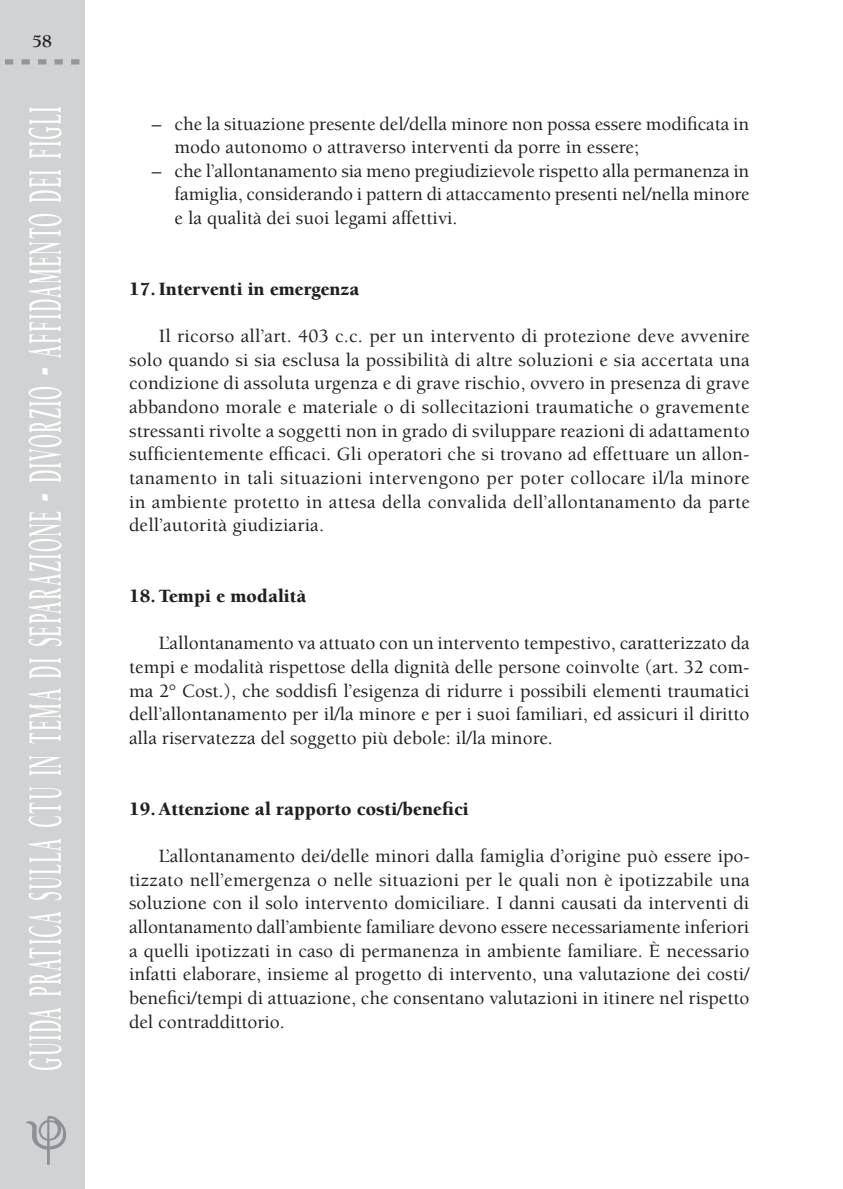
<style>
.page{position:relative;width:843px;height:1189px;background:#fff}
.page>*{position:absolute;margin:0;border:0;box-sizing:border-box;transform-origin:0 0}
.t1{font:700 49px "Berkeley Std";letter-spacing:.065em;color:#fff;scale:.38 1}
.t2{font:500 19.25px/23.6px "Berkeley Std";color:#231f20;text-align:justify}
.t3{font:900 19.25px "Berkeley Std";color:#231f20}
.t4{font:700 18.38px "Berkeley Std";color:#231f20}
.s1{font-size:70px}
</style>
<div class="page">
<div style="left:0;top:0;width:84px;height:1189px;background:#d1d2d4"></div>
<svg style="left:25px;top:1116px;width:42px;height:48px"></svg>
<svg style="left:5px;top:59px;width:74px;height:5px"></svg>
<p class="t4" style="left:32px;top:31px;width:21px">58</p>
<h1 class="t1" style="left:19px;top:1070px;width:2538px;rotate:-90deg">guida pratica sulla ctu in tema di separazione <span class="s1">-</span> divorzio <span class="s1">-</span> affidamento dei figli</h1>
<p class="t2" style="left:174px;top:112px;width:576px;text-indent:-23px">– che la situazione presente del/della minore non possa essere modificata in modo autonomo o attraverso interventi da porre in essere;</p>
<p class="t2" style="left:174px;top:159px;width:576px;text-indent:-23px">– che l’allontanamento sia meno pregiudizievole rispetto alla permanenza in famiglia, considerando i pattern di attaccamento presenti nel/nella minore e la qualità dei suoi legami affettivi.</p>
<p class="t3" style="left:129px;top:279px;width:232px">17. Interventi in emergenza</p>
<p class="t2" style="left:129px;top:325px;width:622px;text-indent:30px">Il ricorso all’art. 403 c.c. per un intervento di protezione deve avvenire solo quando si sia esclusa la possibilità di altre soluzioni e sia accertata una condizione di assoluta urgenza e di grave rischio, ovvero in presenza di grave abbandono morale e materiale o di sollecitazioni traumatiche o gravemente stressanti rivolte a soggetti non in grado di sviluppare reazioni di adattamento sufficientemente efficaci. Gli operatori che si trovano ad effettuare un allon&shy;tanamento in tali situazioni intervengono per poter collocare il/la minore in ambiente protetto in attesa della convalida dell’allontanamento da parte dell’autorità giudiziaria.</p>
<p class="t3" style="left:129px;top:586px;width:173px">18. Tempi e modalità</p>
<p class="t2" style="left:129px;top:632px;width:622px;text-indent:30px">L’allontanamento va attuato con un intervento tempestivo, caratterizzato da tempi e modalità rispettose della dignità delle persone coinvolte (art. 32 com&shy;ma 2° Cost.), che soddisfi l’esigenza di ridurre i possibili elementi traumatici dell’allontanamento per il/la minore e per i suoi familiari, ed assicuri il diritto alla riservatezza del soggetto più debole: il/la minore.</p>
<p class="t3" style="left:129px;top:798px;width:341px">19. Attenzione al rapporto costi/benefici</p>
<p class="t2" style="left:129px;top:844px;width:622px;text-indent:30px">L’allontanamento dei/delle minori dalla famiglia d’origine può essere ipo&shy;tizzato nell’emergenza o nelle situazioni per le quali non è ipotizzabile una soluzione con il solo intervento domiciliare. I danni causati da interventi di allontanamento dall’ambiente familiare devono essere necessariamente inferiori a quelli ipotizzati in caso di permanenza in ambiente familiare. È necessario infatti elaborare, insieme al progetto di intervento, una valutazione dei costi/ benefici/tempi di attuazione, che consentano valutazioni in itinere nel rispetto del contraddittorio.</p>
</div>
